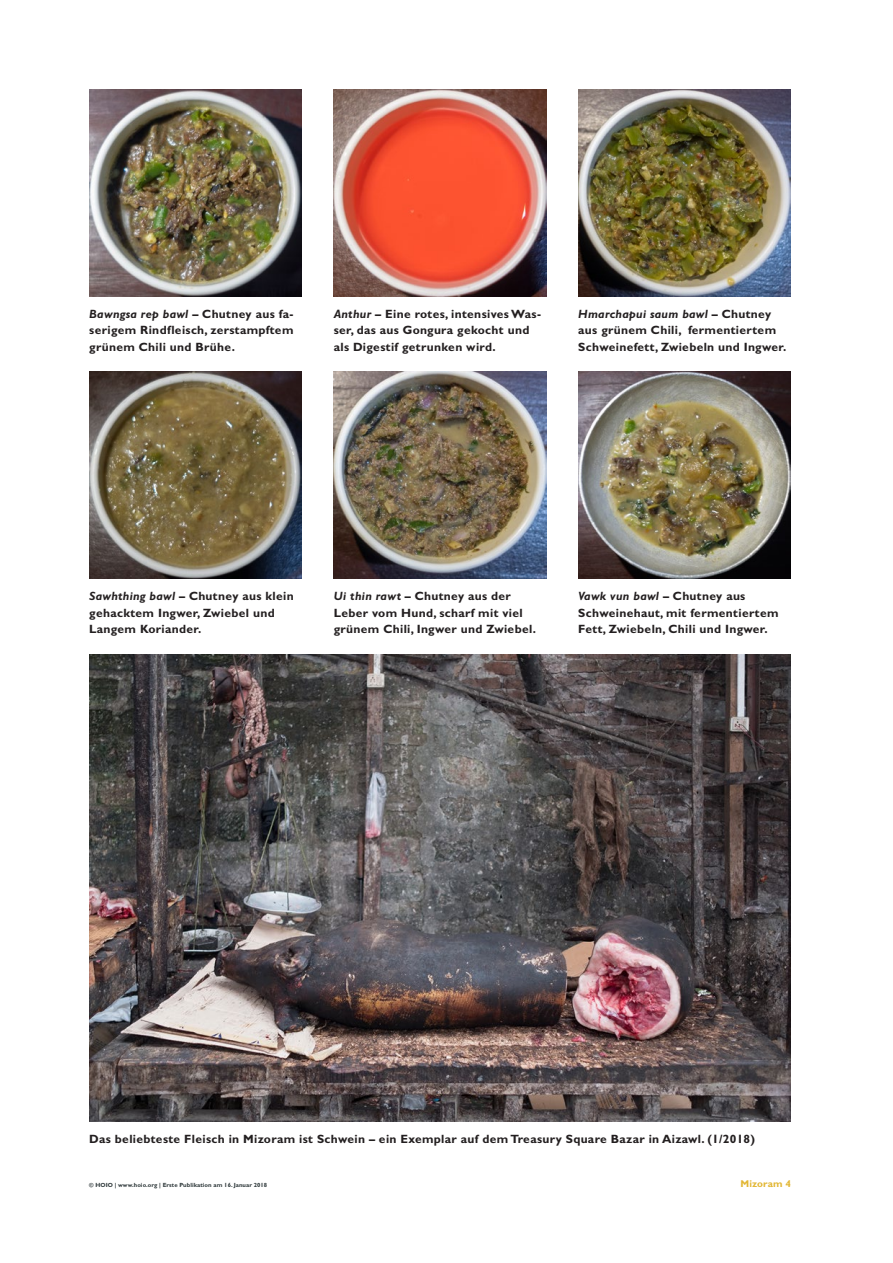
<style>
.page{position:relative;width:893px;height:1263px;background:#fff}
.page>*{position:absolute;margin:0;border:0;box-sizing:border-box;transform-origin:0 0}
.Bildlegende_-_8_Bold{font:700 12px/16.4px "Gill Sans MT Pro";letter-spacing:.025em;color:#231f20}
.t1{font:700 9.9px "Gill Sans MT Pro";letter-spacing:.01em;color:#e2b735}
.Copyright_-_4_Heavy{font:700 6px "Gill Sans MT Pro";letter-spacing:.01em;color:#313b3d}
.s1{font-style:italic}
</style>
<div class="page">
<img style="left:89px;top:89px;width:213px;height:207px">
<img style="left:578px;top:89px;width:213px;height:207px">
<img style="left:89px;top:372px;width:213px;height:207px">
<img style="left:334px;top:372px;width:212px;height:207px">
<img style="left:578px;top:372px;width:213px;height:207px">
<img style="left:334px;top:89px;width:212px;height:207px">
<img style="left:89px;top:654px;width:702px;height:468px">
<p class="Bildlegende_-_8_Bold" style="left:89px;top:305px;width:206px;text-align:justify"><span class="s1">Bawngsa rep bawl</span> – Chutney aus fa&shy;serigem Rindfleisch, zerstampftem grünem Chili und Brühe.</p>
<p class="Bildlegende_-_8_Bold" style="left:334px;top:305px;width:209px"><span class="s1">Anthur</span> – Eine rotes, intensives Was&shy;ser, das aus Gongura gekocht und als Digestif getrunken wird.</p>
<p class="Bildlegende_-_8_Bold" style="left:578px;top:305px;width:209px"><span class="s1">Hmarchapui saum bawl</span> – Chutney aus grünem Chili, fermentiertem<br>Schweinefett, Zwiebeln und Ingwer.</p>
<p class="Bildlegende_-_8_Bold" style="left:89px;top:588px;width:206px"><span class="s1">Sawhthing bawl</span> – Chutney aus klein gehacktem Ingwer, Zwiebel und<br>Langem Koriander.</p>
<p class="Bildlegende_-_8_Bold" style="left:334px;top:588px;width:204px"><span class="s1">Ui thin rawt</span> – Chutney aus der<br>Leber vom Hund, scharf mit viel grünem Chili, Ingwer und Zwiebel.</p>
<p class="Bildlegende_-_8_Bold" style="left:578px;top:588px;width:202px"><span class="s1">Vawk vun bawl</span> – Chutney aus<br>Schweinehaut, mit fermentiertem<br>Fett, Zwiebeln, Chili und Ingwer.</p>
<p class="Bildlegende_-_8_Bold" style="left:89px;top:1131px;width:667px">Das beliebteste Fleisch in Mizoram ist Schwein – ein Exemplar auf dem Treasury Square Bazar in Aizawl. (1/2018)</p>
<p class="Copyright_-_4_Heavy" style="left:89px;top:1181px;width:179px">© HOIO | www.hoio.org | Erste Publikation am 16. Januar 2018</p>
<p class="t1" style="left:740px;top:1177px;width:52px">Mizoram 4</p>
</div>
